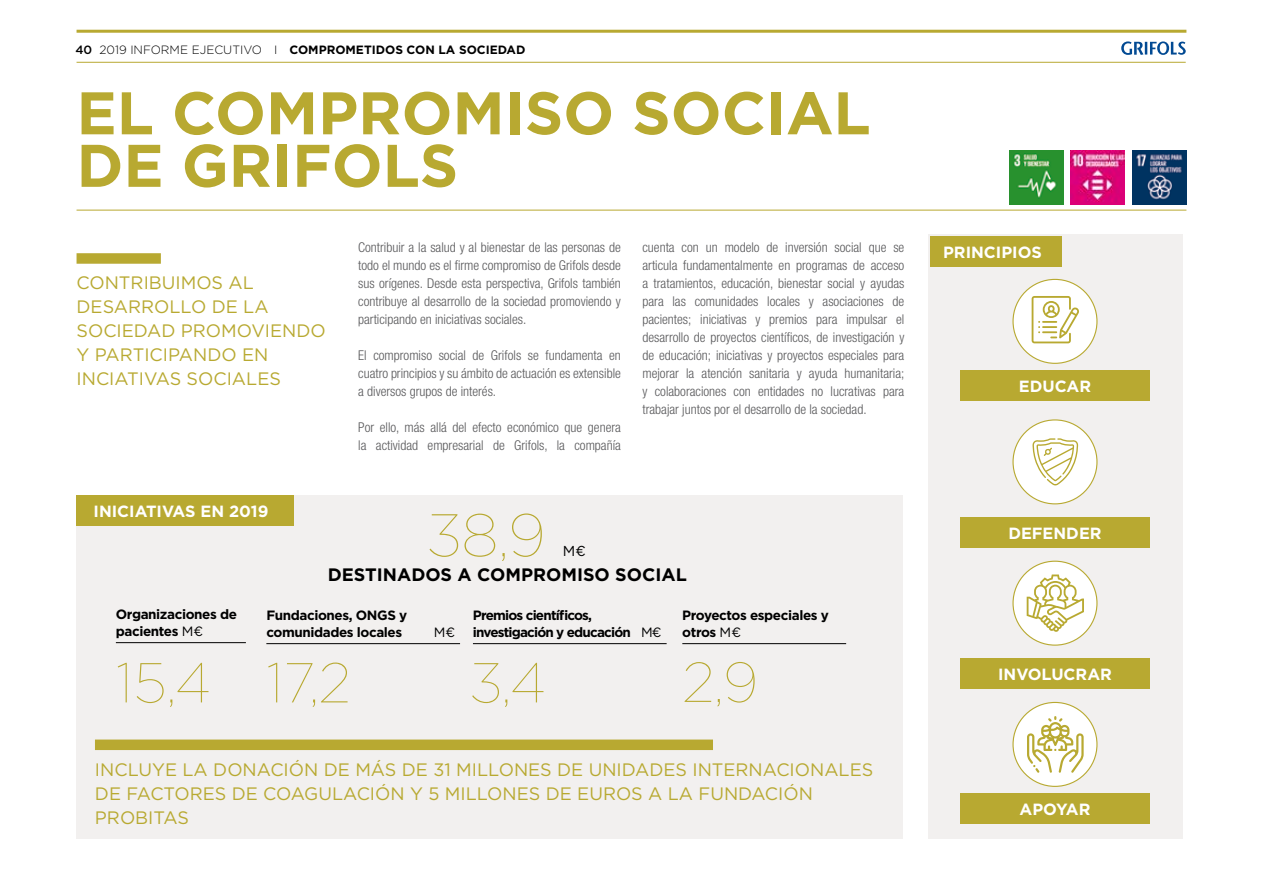
<style>
.page{position:relative;width:1263px;height:893px;background:#fff}
.page>*{position:absolute;margin:0;border:0;box-sizing:border-box;transform-origin:0 0}
.t1{font:700 60px/52.5px "Gotham";color:#b8a931}
.t2{font:100 60px "Gotham";color:#b8a931}
.t3{font:100 56.1px "Gotham";color:#b8a931}
.t4{font:18px/24px "Gotham";color:#b8a931}
.t5{font:700 18px "Gotham";color:#000}
.t6{font:700 16.2px "Gotham";color:#fff}
.t7{font:14.4px "Gotham";color:#000}
.t8{font:300 condensed 13.5px/18px "Helvetica Neue LT Pro";color:#58585a;text-align:justify}
.t9{font:700 13.5px/16.8px "Gotham";letter-spacing:-.03em;color:#000}
.t10{font:700 13.5px/16.8px "Gotham";letter-spacing:-.06em;color:#000}
.t11{font:13.5px "Gotham";color:#000}
.t12{font:700 12px "Gotham";color:#000}
.s1{font-weight:500}
.s2{font-weight:300}
.s3{font-weight:400}
</style>
<div class="page">
<hr style="left:77px;top:62px;width:1109px;height:1px;background:#b8a931">
<svg style="left:1121px;top:41px;width:65px;height:14px"></svg>
<hr style="left:77px;top:30px;width:1109px;height:3px;background:#b8a931">
<hr style="left:77px;top:210px;width:1109px;height:1px;background:#b8a931">
<div style="left:77px;top:495px;width:825px;height:344px;background:#f2f0ef"></div>
<hr style="left:116px;top:642px;width:130px;height:1px;background:#000">
<hr style="left:682px;top:643px;width:164px;height:1px;background:#000">
<hr style="left:266px;top:643px;width:194px;height:1px;background:#000">
<hr style="left:473px;top:643px;width:194px;height:1px;background:#000">
<div style="left:77px;top:495px;width:217px;height:31px;background:#b8a931"></div>
<div style="left:77px;top:253px;width:84px;height:11px;background:#b8a931"></div>
<div style="left:95px;top:739px;width:618px;height:11px;background:#b8a931"></div>
<div style="left:928px;top:235px;width:254px;height:604px;background:#f2f0ef"></div>
<div style="left:930px;top:236px;width:131px;height:31px;background:#b8a931"></div>
<div style="left:1013px;top:279px;width:84px;height:84px;background:#fff;border-radius:50%"></div>
<div style="left:1013px;top:420px;width:84px;height:84px;background:#fff;border-radius:50%"></div>
<div style="left:1013px;top:561px;width:84px;height:84px;background:#fff;border-radius:50%"></div>
<div style="left:1013px;top:702px;width:84px;height:84px;background:#fff;border-radius:50%"></div>
<div style="left:960px;top:370px;width:190px;height:31px;background:#b8a931"></div>
<div style="left:960px;top:517px;width:190px;height:31px;background:#b8a931"></div>
<div style="left:960px;top:658px;width:190px;height:31px;background:#b8a931"></div>
<div style="left:960px;top:793px;width:190px;height:31px;background:#b8a931"></div>
<svg style="left:1027px;top:574px;width:57px;height:58px"></svg>
<svg style="left:1032px;top:296px;width:47px;height:47px"></svg>
<svg style="left:1032px;top:438px;width:46px;height:47px"></svg>
<svg style="left:1027px;top:716px;width:57px;height:57px"></svg>
<img style="left:1009px;top:150px;width:54px;height:54px">
<img style="left:1071px;top:150px;width:54px;height:54px">
<img style="left:1132px;top:150px;width:54px;height:54px">
<p class="t12" style="left:75px;top:42px;width:451px"><span class="s1">40</span> <span class="s2">2019 INFORME EJECUTIVO I</span> COMPROMETIDOS CON LA SOCIEDAD</p>
<h1 class="t1" style="left:77px;top:86px;width:795px">EL COMPROMISO SOCIAL<br>DE GRIFOLS</h1>
<h3 class="t4" style="left:77px;top:270px;width:251px">CONTRIBUIMOS AL<br>DESARROLLO DE LA<br>SOCIEDAD PROMOVIENDO<br>Y PARTICIPANDO EN<br>INCIATIVAS SOCIALES</h3>
<p class="t8" style="left:358px;top:238px;width:264px">Contribuir a la salud y al bienestar de las personas de todo el mundo es el firme compromiso de Grifols desde sus orígenes. Desde esta perspectiva, Grifols también contribuye al desarrollo de la sociedad promoviendo y participando en iniciativas sociales.</p>
<p class="t8" style="left:358px;top:346px;width:264px">El compromiso social de Grifols se fundamenta en cuatro principios y su ámbito de actuación es extensible a diversos grupos de interés.</p>
<p class="t8" style="left:358px;top:418px;width:264px">Por ello, más allá del efecto económico que genera la actividad empresarial de Grifols, la compañía</p>
<p class="t8" style="left:642px;top:238px;width:263px">cuenta con un modelo de inversión social que se articula fundamentalmente en programas de acceso a tratamientos, educación, bienestar social y ayudas para las comunidades locales y asociaciones de pacientes; iniciativas y premios para impulsar el desarrollo de proyectos científicos, de investigación y de educación; iniciativas y proyectos especiales para mejorar la atención sanitaria y ayuda humanitaria; y colaboraciones con entidades no lucrativas para trabajar juntos por el desarrollo de la sociedad.</p>
<p class="t6" style="left:94px;top:501px;width:176px">INICIATIVAS EN 2019</p>
<h1 class="t2" style="left:429px;top:498px;width:119px">38,9</h1>
<p class="t7" style="left:563px;top:542px;width:24px">M€</p>
<h3 class="t5" style="left:328px;top:563px;width:360px">DESTINADOS A COMPROMISO SOCIAL</h3>
<p class="t9" style="left:116px;top:606px;width:123px">Organizaciones de pacientes <span class="s3">M€</span></p>
<p class="t9" style="left:682px;top:607px;width:148px">Proyectos especiales y otros <span class="s3">M€</span></p>
<p class="t10" style="left:473px;top:607px;width:190px">Premios científicos, investigación y educación <span class="s3">M€</span></p>
<p class="t9" style="left:266px;top:607px;width:142px">Fundaciones, ONGS y comunidades locales</p>
<p class="t11" style="left:434px;top:624px;width:23px">M€</p>
<h2 class="t3" style="left:116px;top:648px;width:236px">15,4 17,2</h2>
<h2 class="t3" style="left:472px;top:648px;width:75px">3,4</h2>
<h2 class="t3" style="left:682px;top:648px;width:78px">2,9</h2>
<h3 class="t4" style="left:95px;top:757px;width:780px">INCLUYE LA DONACIÓN DE MÁS DE 31 MILLONES DE UNIDADES INTERNACIONALES<br>DE FACTORES DE COAGULACIÓN Y 5 MILLONES DE EUROS A LA FUNDACIÓN<br>PROBITAS</h3>
<p class="t6" style="left:943px;top:241px;width:100px">PRINCIPIOS</p>
<p class="t6" style="left:1019px;top:376px;width:74px">EDUCAR</p>
<p class="t6" style="left:1008px;top:523px;width:95px">DEFENDER</p>
<p class="t6" style="left:998px;top:664px;width:115px">INVOLUCRAR</p>
<p class="t6" style="left:1019px;top:798px;width:72px">APOYAR</p>
</div>
